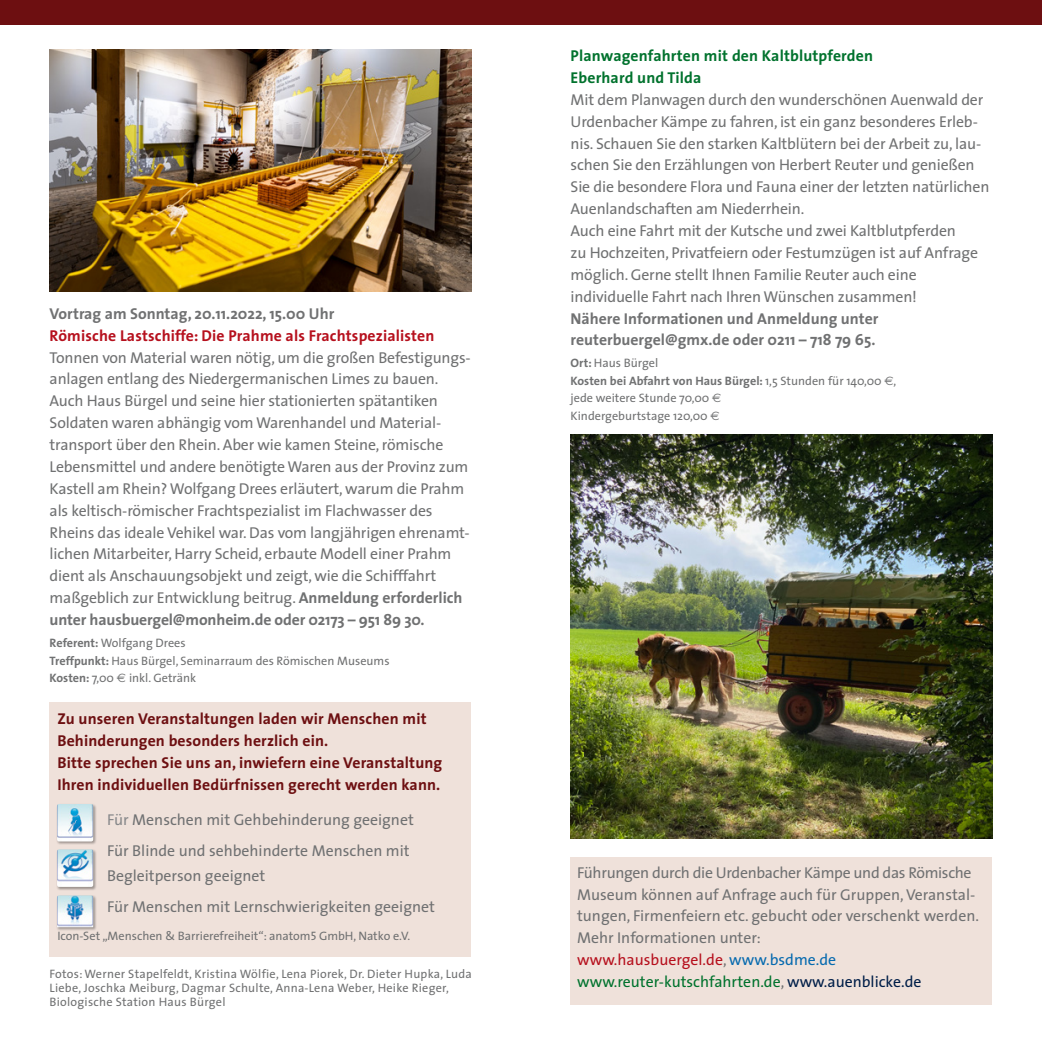
<style>
.page{position:relative;width:1042px;height:1042px;background:#fff}
.page>*{position:absolute;margin:0;border:0;box-sizing:border-box;transform-origin:0 0}
.t1{font:15.75px/21.9px "The Sans";letter-spacing:-.01em;color:#707172}
.t2{font:700 15.75px/21.9px "The Sans";letter-spacing:.01em;color:#6d0f11}
.t3{font:700 15.75px/21.9px "The Sans";color:#707172}
.t4{font:700 15.75px/21.9px "The Sans";letter-spacing:.01em;color:#00722d}
.t5{font:700 15.75px "The Sans";letter-spacing:.01em;color:#b6101d}
.t6{font:12.25px/17.5px "The Sans";color:#707172}
.t7{font:12.25px/14px "The Sans";letter-spacing:.02em;color:#707172}
.s1{font-weight:700}
.s2{font-family:"Euro Sans"}
.s3{color:#87888a}
.s4{font-family:"The Sans Caps"}
.s5{color:#b6101d}
.s6{color:#066aaf}
.s7{color:#00722d}
.s8{color:#001e48}
</style>
<div class="page">
<div style="left:0;top:0;width:1042px;height:25px;background:#6d0f11"></div>
<div style="left:570px;top:857px;width:422px;height:148px;background:#efe1da"></div>
<div style="left:50px;top:702px;width:421px;height:255px;background:#efe1da"></div>
<div style="left:56px;top:895px;width:41px;height:36px;background:#000;opacity:.35"></div>
<img style="left:57px;top:895px;width:36px;height:32px">
<div style="left:56px;top:849px;width:41px;height:41px;background:#000;opacity:.35"></div>
<img style="left:57px;top:849px;width:36px;height:38px">
<div style="left:56px;top:803px;width:41px;height:42px;background:#000;opacity:.35"></div>
<img style="left:57px;top:804px;width:36px;height:37px">
<img style="left:50px;top:50px;width:421px;height:241px">
<img style="left:570px;top:434px;width:422px;height:404px">
<p class="t3" style="left:50px;top:302px;width:286px">Vortrag am Sonntag, 20.11.2022, 15.00 Uhr</p>
<p class="t5" style="left:50px;top:322px;width:386px">Römische Lastschiffe: Die Prahme als Frachtspezialisten</p>
<p class="t1" style="left:50px;top:346px;width:423px">Tonnen von Material waren nötig, um die großen Befestigungs&shy;anlagen entlang des Niedergermanischen Limes zu bauen.<br>Auch Haus Bürgel und seine hier stationierten spätantiken Soldaten waren abhängig vom Warenhandel und Material&shy;transport über den Rhein. Aber wie kamen Steine, römische Lebensmittel und andere benötigte Waren aus der Provinz zum Kastell am Rhein? Wolfgang Drees erläutert, warum die Prahm als keltisch-römischer Frachtspezialist im Flachwasser des Rheins das ideale Vehikel war. Das vom langjährigen ehrenamt&shy;lichen Mitarbeiter, Harry Scheid, erbaute Modell einer Prahm dient als Anschauungsobjekt und zeigt, wie die Schifffahrt maßgeblich zur Entwicklung beitrug. <span class="s1">Anmeldung erforderlich unter hausbuergel@monheim.de oder 02173 – 951 89 30.</span></p>
<p class="t6" style="left:50px;top:634px;width:341px"><span class="s1">Referent:</span> Wolfgang Drees<br><span class="s1">Treffpunkt:</span> Haus Bürgel, Seminarraum des Römischen Museums<br><span class="s1">Kosten:</span> 7,00 <span class="s2">€</span> inkl. Getränk</p>
<p class="t2" style="left:57px;top:707px;width:386px">Zu unseren Veranstaltungen laden wir Menschen mit Behinderungen besonders herzlich ein.<br>Bitte sprechen Sie uns an, inwiefern eine Veranstaltung Ihren individuellen Bedürfnissen gerecht werden kann.</p>
<p class="t1" style="left:107px;top:803px;width:308px;line-height:31.5px"><span class="s3">Für</span> Menschen mit Gehbehinderung geeignet<br>Für Blinde und sehbehinderte Menschen mit</p>
<p class="t1" style="left:107px;top:859px;width:329px;line-height:31.5px">Begleitperson geeignet<br>Für Menschen mit Lernschwierigkeiten geeignet</p>
<p class="t6" style="left:57px;top:927px;width:354px">Icon-Set „Menschen &amp; Barrierefreiheit“: anatom<span class="s4">5</span> GmbH, Natko e.V.</p>
<p class="t7" style="left:50px;top:966px;width:424px">Fotos: Werner Stapelfeldt, Kristina Wölfie, Lena Piorek, Dr. Dieter Hupka, Luda<br>Liebe, Joschka Meiburg, Dagmar Schulte, Anna-Lena Weber, Heike Rieger,<br>Biologische Station Haus Bürgel</p>
<p class="t4" style="left:570px;top:44px;width:304px">Planwagenfahrten mit den Kaltblutpferden<br>Eberhard und Tilda</p>
<p class="t1" style="left:570px;top:88px;width:420px">Mit dem Planwagen durch den wunderschönen Auenwald der Urdenbacher Kämpe zu fahren, ist ein ganz besonderes Erleb&shy;nis. Schauen Sie den starken Kaltblütern bei der Arbeit zu, lau&shy;schen Sie den Erzählungen von Herbert Reuter und genießen Sie die besondere Flora und Fauna einer der letzten natürlichen Auenlandschaften am Niederrhein.<br>Auch eine Fahrt mit der Kutsche und zwei Kaltblutpferden<br>zu Hochzeiten, Privatfeiern oder Festumzügen ist auf Anfrage möglich. Gerne stellt Ihnen Familie Reuter auch eine individuelle Fahrt nach Ihren Wünschen zusammen!</p>
<p class="t3" style="left:570px;top:307px;width:309px">Nähere Informationen und Anmeldung unter reuterbuergel@gmx.de oder 0211 – 718 79 65.</p>
<p class="t6" style="left:570px;top:354px;width:327px"><span class="s1">Ort:</span> Haus Bürgel<br><span class="s1">Kosten bei Abfahrt von Haus Bürgel:</span> 1,5 Stunden für 140,00 <span class="s2">€</span>, jede weitere Stunde 70,00 <span class="s2">€<br></span>Kindergeburtstage 120,00 <span class="s2">€</span></p>
<p class="t1" style="left:577px;top:861px;width:403px">Führungen durch die Urdenbacher Kämpe und das Römische Museum können auf Anfrage auch für Gruppen, Veranstal&shy;tungen, Firmenfeiern etc. gebucht oder verschenkt werden.<br>Mehr Informationen unter:<br><span class="s5">www.hausbuergel.de</span>, <span class="s6">www.bsdme.de </span><span class="s7">www.reuter-kutschfahrten.de</span>, <span class="s8">www.auenblicke.de</span></p>
</div>
